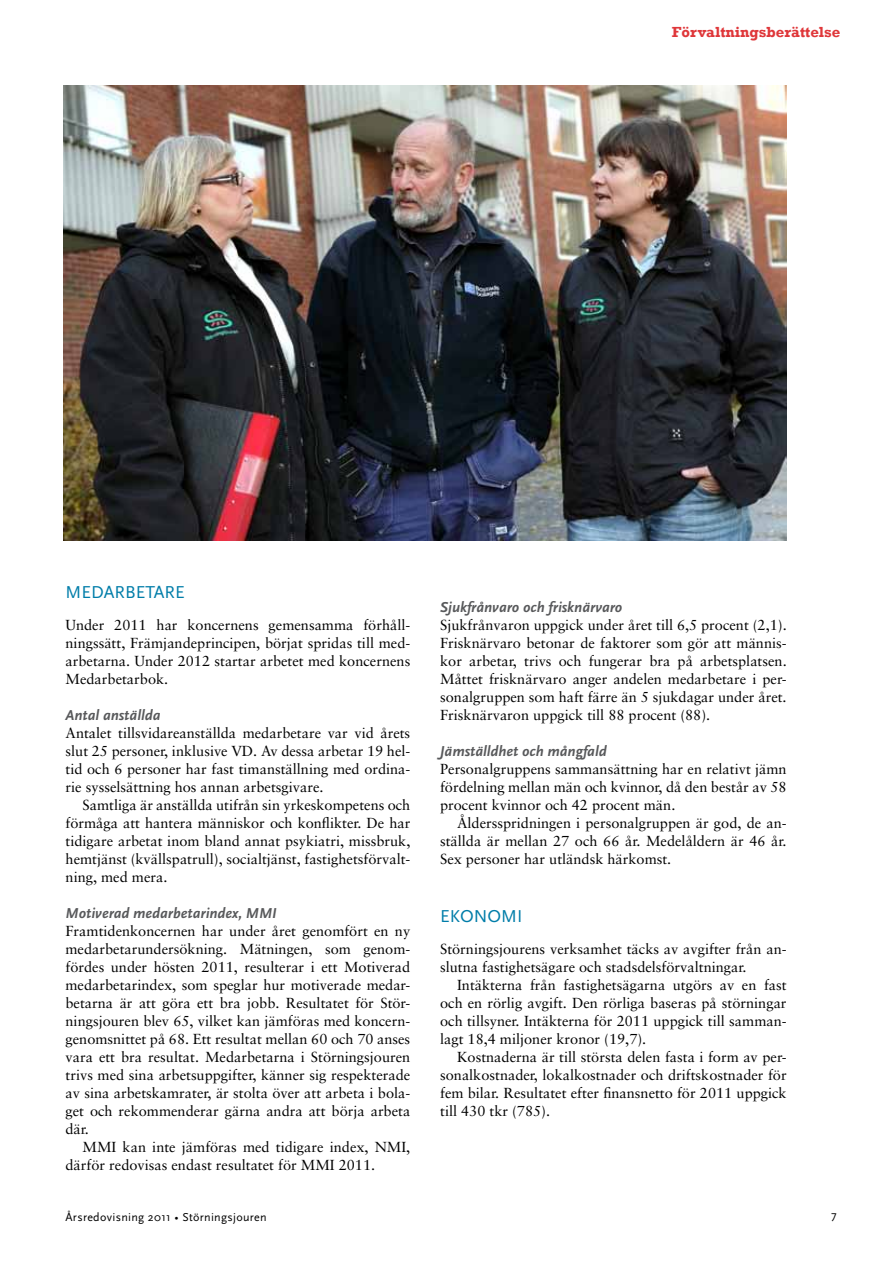
<style>
.page{position:relative;width:893px;height:1263px;background:#fff}
.page>*{position:absolute;margin:0;border:0;box-sizing:border-box;transform-origin:0 0}
.t1{font:18px "Scala Sans";color:#007da9}
.t2{font:italic 700 15px "Scala Sans";color:#58595b}
.t3{font:700 15px "Rockwell";color:#df373a}
.t4{font:14.55px/18px "Sabon";color:#000;text-align:justify}
.t5{font:12px "Scala Sans";letter-spacing:.025em;color:#000}
</style>
<div class="page">
<img style="left:64px;top:85px;width:723px;height:455px">
<p class="t3" style="left:672px;top:23px;width:170px">Förvaltningsberättelse</p>
<p class="t1" style="left:66px;top:582px;width:27px">Medarbetare</p>
<p class="t4" style="left:66px;top:616px;width:346px">Under 2011 har koncernens gemensamma förhåll&shy;ningssätt, Främjandeprincipen, börjat spridas till med&shy;arbetarna. Under 2012 startar arbetet med koncernens Medarbetarbok.</p>
<p class="t2" style="left:66px;top:707px;width:96px">Antal anställda</p>
<p class="t4" style="left:66px;top:724px;width:346px">Antalet tillsvidareanställda medarbetare var vid årets slut 25 personer, inklusive VD. Av dessa arbetar 19 hel&shy;tid och 6 personer har fast timanställning med ordina&shy;rie sysselsättning hos annan arbetsgivare.</p>
<p class="t4" style="left:66px;top:796px;width:346px;text-indent:17px">Samtliga är anställda utifrån sin yrkeskompetens och förmåga att hantera människor och konflikter. De har tidigare arbetat inom bland annat psykiatri, missbruk, hemtjänst (kvällspatrull), socialtjänst, fastighetsförvalt&shy;ning, med mera.</p>
<p class="t2" style="left:66px;top:905px;width:213px">Motiverad medarbetarindex, MMI</p>
<p class="t4" style="left:66px;top:922px;width:346px">Framtidenkoncernen har under året genomfört en ny medarbetarundersökning. Mätningen, som genom&shy;fördes under hösten 2011, resulterar i ett Motiverad medarbetarindex, som speglar hur motiverade medar&shy;betarna är att göra ett bra jobb. Resultatet för Stör&shy;ningsjouren blev 65, vilket kan jämföras med koncern&shy;genomsnittet på 68. Ett resultat mellan 60 och 70 anses vara ett bra resultat. Medarbetarna i Störningsjouren trivs med sina arbetsuppgifter, känner sig respekterade av sina arbetskamrater, är stolta över att arbeta i bola&shy;get och rekommenderar gärna andra att börja arbeta där.</p>
<p class="t4" style="left:66px;top:1138px;width:346px;text-indent:17px">MMI kan inte jämföras med tidigare index, NMI, därför redovisas endast resultatet för MMI 2011.</p>
<p class="t2" style="left:440px;top:599px;width:184px">Sjukfrånvaro och frisknärvaro</p>
<p class="t4" style="left:440px;top:616px;width:348px">Sjukfrånvaron uppgick under året till 6,5 procent (2,1).<br>Frisknärvaro betonar de faktorer som gör att männis&shy;kor arbetar, trivs och fungerar bra på arbetsplatsen.<br>Måttet frisknärvaro anger andelen medarbetare i per&shy;sonalgruppen som haft färre än 5 sjukdagar under året.<br>Frisknärvaron uppgick till 88 procent (88).</p>
<p class="t2" style="left:440px;top:743px;width:168px">Jämställdhet och mångfald</p>
<p class="t4" style="left:440px;top:760px;width:348px">Personalgruppens sammansättning har en relativt jämn fördelning mellan män och kvinnor, då den består av 58 procent kvinnor och 42 procent män.</p>
<p class="t4" style="left:440px;top:814px;width:348px;text-indent:17px">Åldersspridningen i personalgruppen är god, de an&shy;ställda är mellan 27 och 66 år. Medelåldern är 46 år.<br>Sex personer har utländsk härkomst.</p>
<p class="t1" style="left:440px;top:906px;width:23px">Ekonomi</p>
<p class="t4" style="left:440px;top:940px;width:348px">Störningsjourens verksamhet täcks av avgifter från an&shy;slutna fastighetsägare och stadsdelsförvaltningar.</p>
<p class="t4" style="left:440px;top:976px;width:348px;text-indent:17px">Intäkterna från fastighetsägarna utgörs av en fast och en rörlig avgift. Den rörliga baseras på störningar och tillsyner. Intäkterna för 2011 uppgick till samman&shy;lagt 18,4 miljoner kronor (19,7).</p>
<p class="t4" style="left:440px;top:1048px;width:348px;text-indent:17px">Kostnaderna är till största delen fasta i form av per&shy;sonalkostnader, lokalkostnader och driftskostnader för fem bilar. Resultatet efter finansnetto för 2011 uppgick till 430 tkr (785).</p>
<p class="t5" style="left:66px;top:1210px;width:203px">Årsredovisning 2011 • Störningsjouren</p>
<p class="t5" style="left:831px;top:1208px;width:7px">7</p>
</div>
